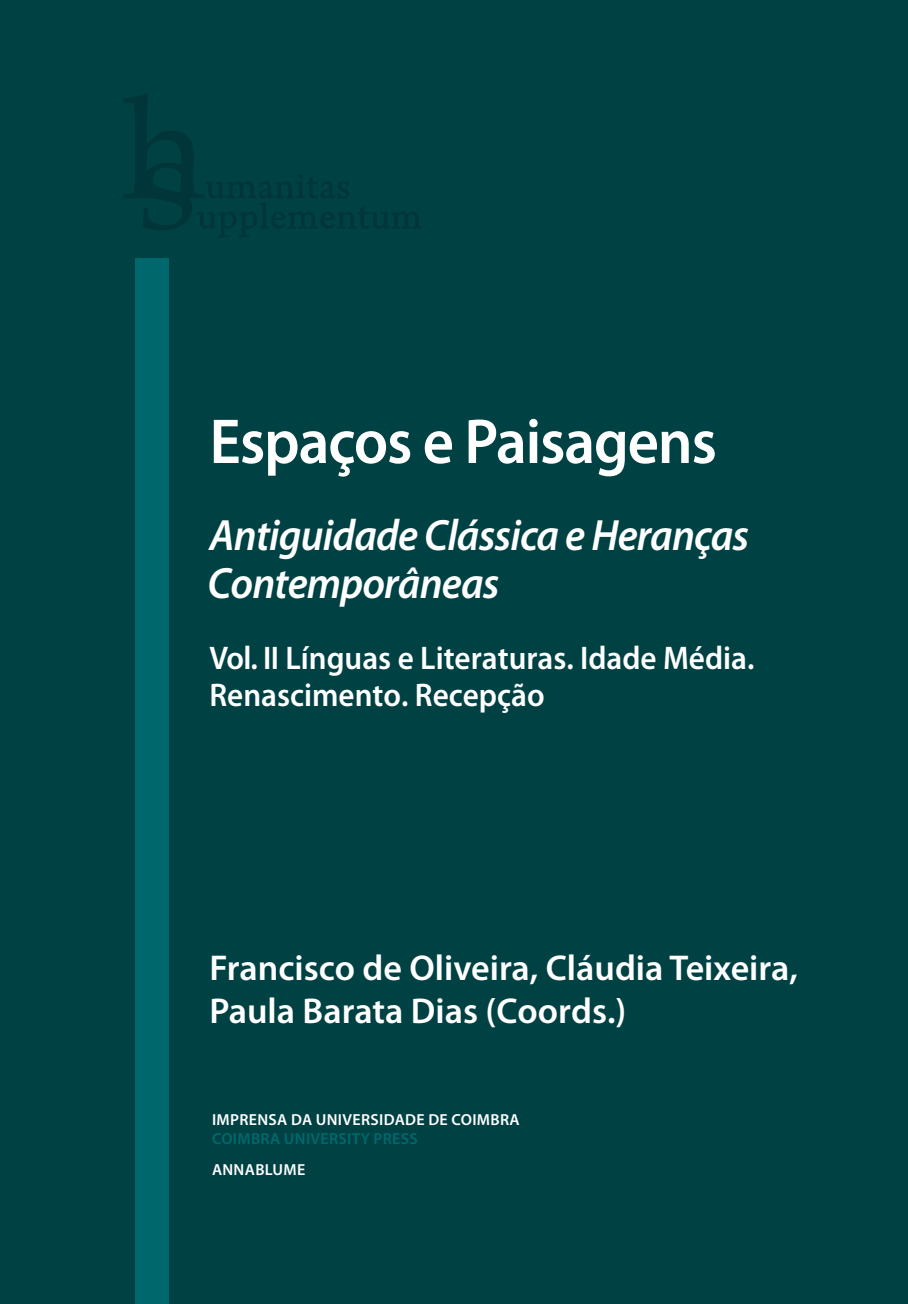
<style>
.page{position:relative;width:908px;height:1304px;background:#fff}
.page>*{position:absolute;margin:0;border:0;box-sizing:border-box;transform-origin:0 0}
.t1{font:600 64px "Myriad Pro";letter-spacing:-.02em;color:#fff;scale:.95 1}
.t2{font:italic 600 44px "Myriad Pro";letter-spacing:-.02em;color:#fff;scale:.95 1}
.t3{font:600 36px/43.2px "Myriad Pro";color:#fff}
.t4{font:600 32.8px/37.4px "Myriad Pro";color:#fff;scale:.95 1}
.t5{font:600 16px "Myriad Pro";letter-spacing:.02em;color:#fff}
.t6{font:600 16px "Myriad Pro";letter-spacing:.02em;color:#00686c}
</style>
<div class="page">
<div style="left:0;top:0;width:907px;height:1304px;background:#004144"></div>
<svg style="left:124px;top:94px;width:297px;height:143px"></svg>
<div style="left:135px;top:259px;width:33px;height:1045px;background:#00686c"></div>
<h1 class="t1" style="left:209px;top:401px;width:535px">Espaços e Paisagens</h1>
<p class="t2" style="left:209px;top:507px;width:569px">Antiguidade Clássica e Heranças</p>
<p class="t2" style="left:207px;top:555px;width:309px">Contemporâneas</p>
<p class="t4" style="left:209px;top:638px;width:575px">Vol. II Línguas e Literaturas. Idade Média.<br>Renascimento. Recepção</p>
<p class="t3" style="left:209px;top:945px;width:589px">Francisco de Oliveira, Cláudia Teixeira,<br>Paula Barata Dias (Coords.)</p>
<p class="t5" style="left:212px;top:1110px;width:309px">IMPRENSA DA UNIVERSIDADE DE COIMBRA</p>
<p class="t6" style="left:212px;top:1129px;width:207px">COIMBRA UNIVERSITY PRESS</p>
<p class="t5" style="left:212px;top:1159px;width:95px">ANNABLUME</p>
</div>
